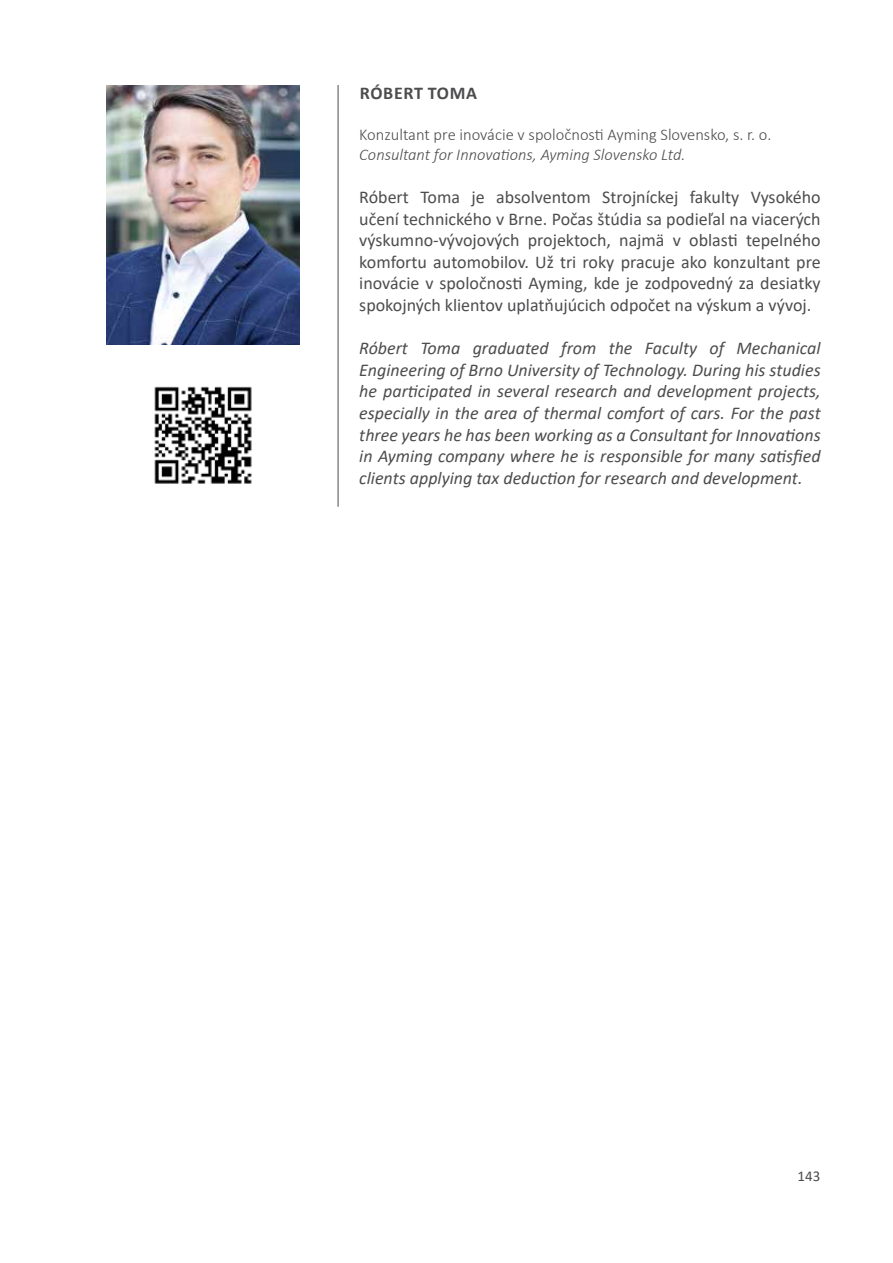
<style>
.page{position:relative;width:893px;height:1263px;background:#fff}
.page>*{position:absolute;margin:0;border:0;box-sizing:border-box;transform-origin:0 0}
.t1{font:italic 18px/21.6px "Calibri";color:#4d4d4f;text-align:justify}
.t2{font:18px/21.6px "Calibri";color:#4d4d4f;text-align:justify}
.t3{font:700 18px "Calibri";letter-spacing:.04em;color:#4d4d4f}
.t4{font:300 16.5px "Calibri";color:#4d4d4f}
.t5{font:italic 300 16.5px "Calibri";color:#4d4d4f}
.t6{font:15px "Calibri";color:#4d4d4f}
</style>
<div class="page">
<img style="left:106px;top:85px;width:194px;height:259px">
<hr style="left:338px;top:85px;width:1px;height:422px;background:#4d4d4f">
<img style="left:154px;top:386px;width:98px;height:98px">
<p class="t3" style="left:360px;top:80px;width:119px">RÓBERT TOMA</p>
<p class="t4" style="left:359px;top:124px;width:414px">Konzultant pre inovácie v spoločnosti Ayming Slovensko, s. r. o.</p>
<p class="t5" style="left:359px;top:144px;width:328px">Consultant for Innovations, Ayming Slovensko Ltd.</p>
<p class="t2" style="left:359px;top:186px;width:463px">Róbert Toma je absolventom Strojníckej fakulty Vysokého učení technického v Brne. Počas štúdia sa podieľal na viacerých výskumno-vývojových projektoch, najmä v oblasti tepelného komfortu automobilov. Už tri roky pracuje ako konzultant pre inovácie v spoločnosti Ayming, kde je zodpovedný za desiatky spokojných klientov uplatňujúcich odpočet na výskum a vývoj.</p>
<p class="t1" style="left:359px;top:337px;width:463px">Róbert Toma graduated from the Faculty of Mechanical Engineering of Brno University of Technology. During his studies he participated in several research and development projects, especially in the area of thermal comfort of cars. For the past three years he has been working as a Consultant for Innovations in Ayming company where he is responsible for many satisfied clients applying tax deduction for research and development.</p>
<p class="t6" style="left:798px;top:1165px;width:24px">143</p>
</div>
